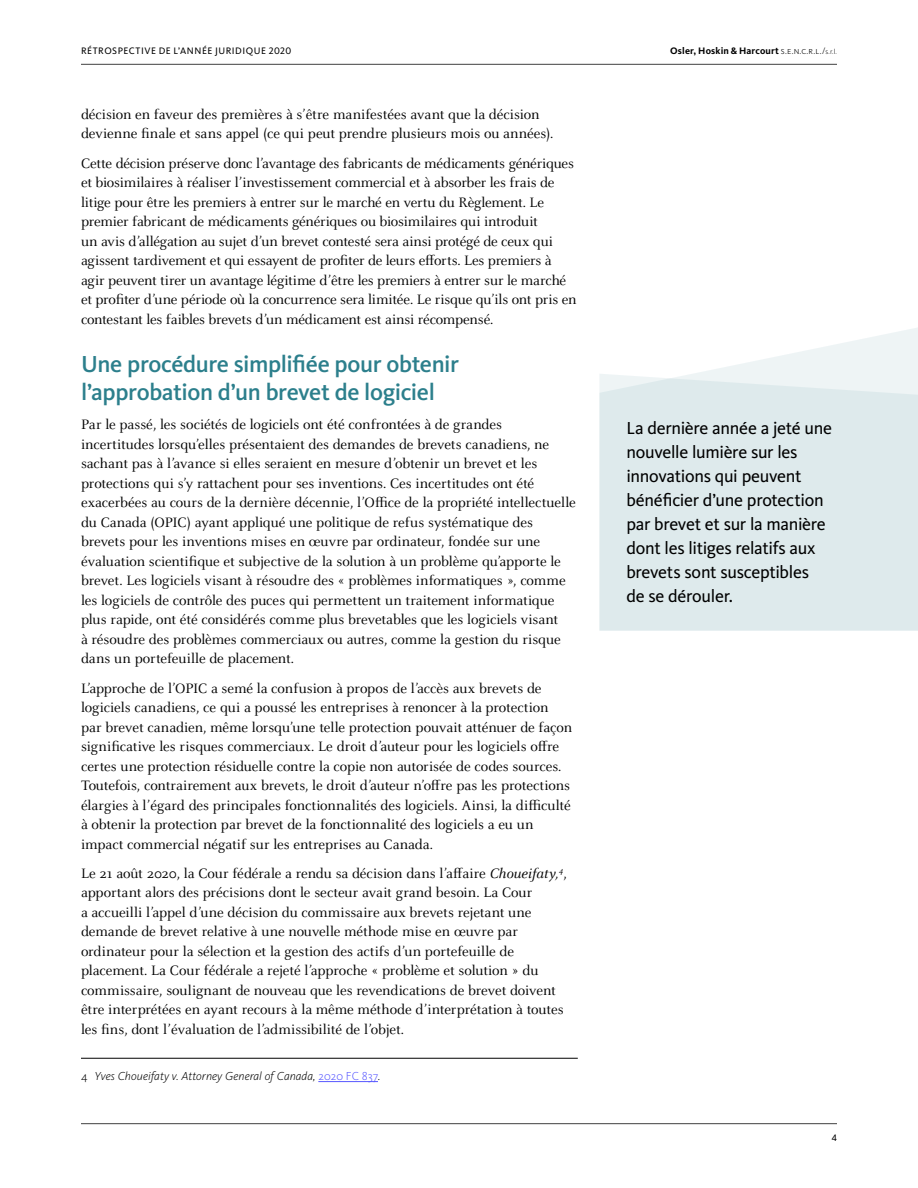
<style>
.page{position:relative;width:918px;height:1188px;background:#fff}
.page>*{position:absolute;margin:0;border:0;box-sizing:border-box;transform-origin:0 0}
.t1{font:500 24px/28.5px "Kievit Pro";letter-spacing:-.02em;color:#2c7f8c}
.Pull_Quotes{font:18px/24px "Kievit Pro";letter-spacing:-.02em;color:#000}
.Body{font:15px/19.5px "Celeste OT";letter-spacing:-.01em;color:#000}
.Footnote{font:italic 300 12px "Kievit Pro";letter-spacing:.005em;color:#000}
.t2{font:700 9.75px "Kievit Pro";letter-spacing:.015em;color:#000}
.Page_Folio{font:9.75px "Kievit Pro";letter-spacing:.055em;color:#000}
.s1{font-weight:300}
.s2{font-weight:300;font-size:7.35px}
.s3{font-style:italic}
.s4{font-style:normal}
.s5{font-style:normal;color:#5757ff}
</style>
<div class="page">
<svg style="left:694px;top:328px;width:224px;height:46px;fill:#eff5f6"></svg>
<div style="left:599px;top:374px;width:319px;height:257px;background:#deeaec"></div>
<hr style="left:81px;top:64px;width:756px;height:1px;background:#414141">
<hr style="left:81px;top:1058px;width:497px;height:1px;background:#000">
<hr style="left:318px;top:1081px;width:60px;height:1px;background:#5757ff">
<hr style="left:81px;top:1123px;width:756px;height:1px;background:#414141">
<p class="Page_Folio" style="left:81px;top:45px;width:212px">RÉTROSPECTIVE DE L’ANNÉE JURIDIQUE 2020</p>
<p class="t2" style="left:670px;top:45px;width:168px">Osler, Hoskin &amp; Harcourt <span class="s1">s.e.n.c.r.l./</span><span class="s2">s.r.l.</span></p>
<p class="Body" style="left:81px;top:105px;width:474px">décision en faveur des premières à s’être manifestées avant que la décision devienne finale et sans appel (ce qui peut prendre plusieurs mois ou années).</p>
<p class="Body" style="left:81px;top:153px;width:497px">Cette décision préserve donc l’avantage des fabricants de médicaments génériques et biosimilaires à réaliser l’investissement commercial et à absorber les frais de litige pour être les premiers à entrer sur le marché en vertu du Règlement. Le premier fabricant de médicaments génériques ou biosimilaires qui introduit<br>un avis d’allégation au sujet d’un brevet contesté sera ainsi protégé de ceux qui agissent tardivement et qui essayent de profiter de leurs efforts. Les premiers à agir peuvent tirer un avantage légitime d’être les premiers à entrer sur le marché et profiter d’une période où la concurrence sera limitée. Le risque qu’ils ont pris en contestant les faibles brevets d’un médicament est ainsi récompensé.</p>
<h2 class="t1" style="left:81px;top:349px;width:380px">Une procédure simplifiée pour obtenir l’approbation d’un brevet de logiciel</h2>
<p class="Body" style="left:81px;top:415px;width:496px">Par le passé, les sociétés de logiciels ont été confrontées à de grandes incertitudes lorsqu’elles présentaient des demandes de brevets canadiens, ne sachant pas à l’avance si elles seraient en mesure d’obtenir un brevet et les protections qui s’y rattachent pour ses inventions. Ces incertitudes ont été exacerbées au cours de la dernière décennie, l’Office de la propriété intellectuelle du Canada (OPIC) ayant appliqué une politique de refus systématique des brevets pour les inventions mises en œuvre par ordinateur, fondée sur une évaluation scientifique et subjective de la solution à un problème qu’apporte le brevet. Les logiciels visant à résoudre des « problèmes informatiques », comme les logiciels de contrôle des puces qui permettent un traitement informatique plus rapide, ont été considérés comme plus brevetables que les logiciels visant<br>à résoudre des problèmes commerciaux ou autres, comme la gestion du risque dans un portefeuille de placement.</p>
<p class="Body" style="left:81px;top:678px;width:493px">L’approche de l’OPIC a semé la confusion à propos de l’accès aux brevets de logiciels canadiens, ce qui a poussé les entreprises à renoncer à la protection par brevet canadien, même lorsqu’une telle protection pouvait atténuer de façon significative les risques commerciaux. Le droit d’auteur pour les logiciels offre certes une protection résiduelle contre la copie non autorisée de codes sources.<br>Toutefois, contrairement aux brevets, le droit d’auteur n’offre pas les protections élargies à l’égard des principales fonctionnalités des logiciels. Ainsi, la difficulté à obtenir la protection par brevet de la fonctionnalité des logiciels a eu un impact commercial négatif sur les entreprises au Canada.</p>
<p class="Body" style="left:81px;top:864px;width:487px">Le 21 août 2020, la Cour fédérale a rendu sa décision dans l’affaire <span class="s3">Choueifaty,</span><sup>4</sup>, apportant alors des précisions dont le secteur avait grand besoin. La Cour<br>a accueilli l’appel d’une décision du commissaire aux brevets rejetant une demande de brevet relative à une nouvelle méthode mise en œuvre par ordinateur pour la sélection et la gestion des actifs d’un portefeuille de placement. La Cour fédérale a rejeté l’approche « problème et solution » du commissaire, soulignant de nouveau que les revendications de brevet doivent être interprétées en ayant recours à la même méthode d’interprétation à toutes les fins, dont l’évaluation de l’admissibilité de l’objet.</p>
<p class="Footnote" style="left:81px;top:1069px;width:301px"><span class="s4">4</span> Yves Choueifaty v. Attorney General of Canada, <span class="s5">2020 FC 837</span><span class="s4">.</span></p>
<p class="Pull_Quotes" style="left:626px;top:416px;width:207px">La dernière année a jeté une nouvelle lumière sur les innovations qui peuvent bénéficier d’une protection par brevet et sur la manière dont les litiges relatifs aux brevets sont susceptibles<br>de se dérouler.</p>
<p class="Page_Folio" style="left:832px;top:1132px;width:7px">4</p>
</div>
